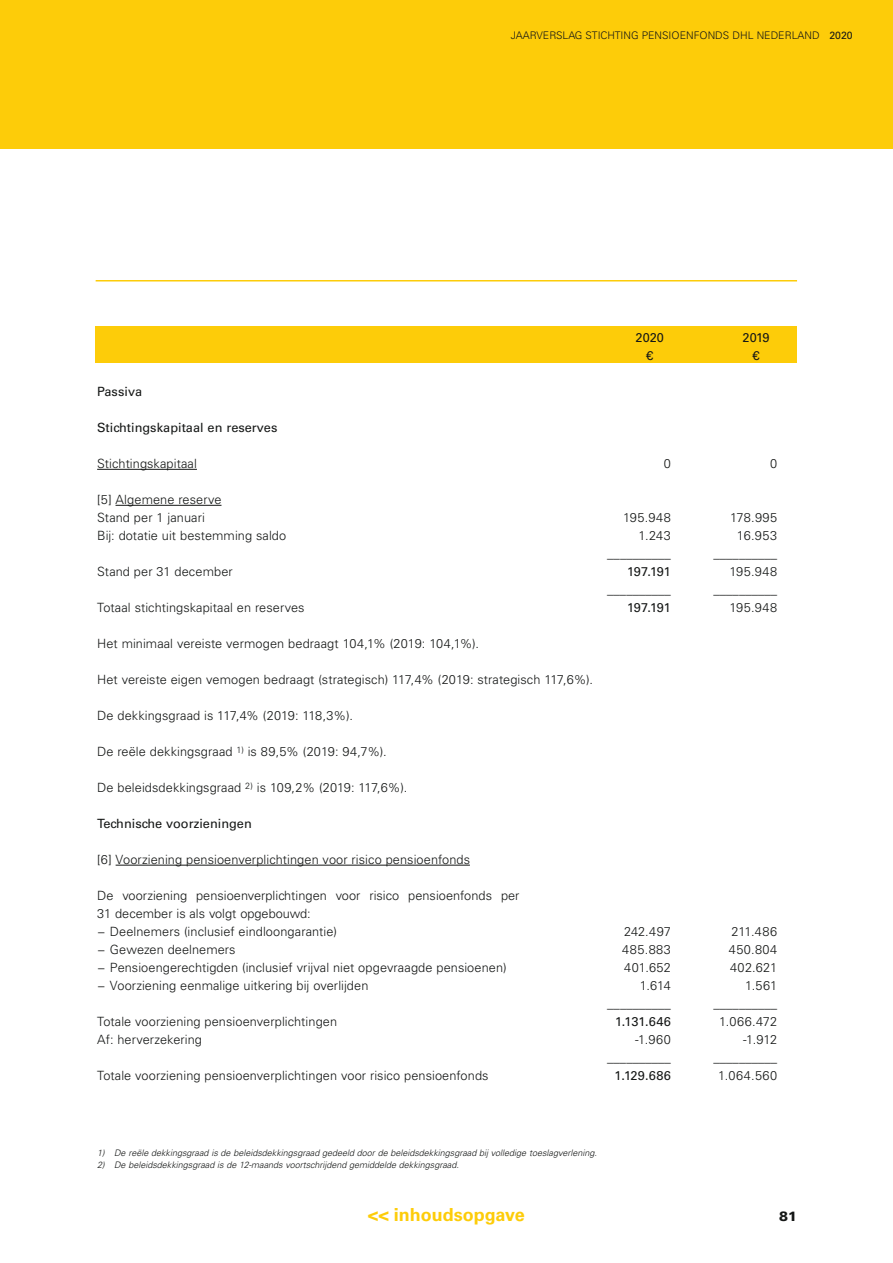
<style>
.page{position:relative;width:893px;height:1263px;background:#fff}
.page>*{position:absolute;margin:0;border:0;box-sizing:border-box;transform-origin:0 0}
.t1{font:700 18px "Univers LT Std";color:#fdcc09}
.t2{font:900 13.5px "Univers LT Std";color:#151716}
.t3{font:300 12.75px/18px "Univers LT Std";letter-spacing:.005em;color:#151716}
.t4{font:12.75px "Univers LT Std";color:#151716}
.t5{font:300 10.5px "Univers LT Std";color:#151716}
.t6{font:italic 300 9px "Univers LT Std";color:#151716}
.s1{font-weight:400}
</style>
<div class="page">
<div style="left:0;top:0;width:893px;height:149px;background:#fdcc09"></div>
<hr style="left:96px;top:280px;width:701px;height:2px;background:#fdcc09">
<div style="left:96px;top:326px;width:701px;height:37px;background:#fdcc09"></div>
<hr style="left:97px;top:469px;width:100px;height:1px;background:#151716">
<hr style="left:116px;top:505px;width:105px;height:1px;background:#151716">
<hr style="left:116px;top:865px;width:354px;height:1px;background:#151716">
<p class="t5" style="left:511px;top:31px;width:343px">JAARVERSLAG STICHTING PENSIOENFONDS DHL NEDERLAND <span class="s1">2020</span></p>
<p class="t4" style="left:635px;top:332px;width:30px">2020</p>
<p class="t4" style="left:742px;top:332px;width:28px">2019</p>
<p class="t4" style="left:646px;top:350px;width:9px">€</p>
<p class="t4" style="left:752px;top:350px;width:9px">€</p>
<p class="t4" style="left:97px;top:386px;width:47px">Passiva</p>
<p class="t4" style="left:97px;top:422px;width:182px">Stichtingskapitaal en reserves</p>
<p class="t3" style="left:97px;top:455px;width:101px">Stichtingskapitaal</p>
<p class="t3" style="left:664px;top:455px;width:9px">0</p>
<p class="t3" style="left:770px;top:455px;width:9px">0</p>
<p class="t3" style="left:97px;top:491px;width:126px">[5] Algemene reserve<br>Stand per 1 januari</p>
<p class="t3" style="left:623px;top:509px;width:49px">195.948</p>
<p class="t3" style="left:730px;top:509px;width:49px">178.995</p>
<p class="t3" style="left:97px;top:527px;width:191px">Bij: dotatie uit bestemming saldo</p>
<p class="t3" style="left:638px;top:527px;width:34px">1.243</p>
<p class="t3" style="left:737px;top:527px;width:42px">16.953</p>
<p class="t3" style="left:607px;top:545px;width:65px">__________</p>
<p class="t3" style="left:713px;top:545px;width:65px">__________</p>
<p class="t3" style="left:97px;top:563px;width:137px">Stand per 31 december</p>
<p class="t4" style="left:627px;top:566px;width:45px">197.191</p>
<p class="t3" style="left:729px;top:563px;width:49px">195.948</p>
<p class="t3" style="left:607px;top:581px;width:65px">__________</p>
<p class="t3" style="left:713px;top:581px;width:65px">__________</p>
<p class="t3" style="left:97px;top:599px;width:209px">Totaal stichtingskapitaal en reserves</p>
<p class="t4" style="left:627px;top:602px;width:45px">197.191</p>
<p class="t3" style="left:729px;top:599px;width:49px">195.948</p>
<p class="t3" style="left:97px;top:635px;width:383px">Het minimaal vereiste vermogen bedraagt 104,1% (2019: 104,1%).</p>
<p class="t3" style="left:97px;top:671px;width:497px">Het vereiste eigen vemogen bedraagt (strategisch) 117,4% (2019: strategisch 117,6%).</p>
<p class="t3" style="left:97px;top:707px;width:257px">De dekkingsgraad is 117,4% (2019: 118,3%).</p>
<p class="t3" style="left:97px;top:743px;width:291px">De reële dekkingsgraad <sup>1)</sup> is 89,5% (2019: 94,7%).</p>
<p class="t3" style="left:97px;top:779px;width:312px">De beleidsdekkingsgraad <sup>2)</sup> is 109,2% (2019: 117,6%).</p>
<p class="t4" style="left:97px;top:818px;width:156px">Technische voorzieningen</p>
<p class="t3" style="left:97px;top:851px;width:374px">[6] Voorziening pensioenverplichtingen voor risico pensioenfonds</p>
<p class="t3" style="left:97px;top:887px;width:424px">De voorziening pensioenverplichtingen voor risico pensioenfonds per<br>31 december is als volgt opgebouwd:<br>− Deelnemers (inclusief eindloongarantie)</p>
<p class="t3" style="left:624px;top:923px;width:49px">242.497</p>
<p class="t3" style="left:731px;top:923px;width:47px">211.486</p>
<p class="t3" style="left:97px;top:941px;width:140px">− Gewezen deelnemers</p>
<p class="t3" style="left:622px;top:941px;width:50px">485.883</p>
<p class="t3" style="left:729px;top:941px;width:50px">450.804</p>
<p class="t3" style="left:97px;top:959px;width:411px">− Pensioengerechtigden (inclusief vrijval niet opgevraagde pensioenen)</p>
<p class="t3" style="left:624px;top:959px;width:48px">401.652</p>
<p class="t3" style="left:730px;top:959px;width:49px">402.621</p>
<p class="t3" style="left:97px;top:977px;width:273px">− Voorziening eenmalige uitkering bij overlijden</p>
<p class="t3" style="left:640px;top:977px;width:33px">1.614</p>
<p class="t3" style="left:745px;top:977px;width:34px">1.561</p>
<p class="t3" style="left:607px;top:995px;width:65px">__________</p>
<p class="t3" style="left:713px;top:995px;width:65px">__________</p>
<p class="t3" style="left:97px;top:1013px;width:242px">Totale voorziening pensioenverplichtingen</p>
<p class="t4" style="left:615px;top:1016px;width:57px">1.131.646</p>
<p class="t3" style="left:719px;top:1013px;width:59px">1.066.472</p>
<p class="t3" style="left:97px;top:1031px;width:106px">Af: herverzekering</p>
<p class="t3" style="left:635px;top:1031px;width:37px">-1.960</p>
<p class="t3" style="left:743px;top:1031px;width:36px">-1.912</p>
<p class="t3" style="left:607px;top:1049px;width:65px">__________</p>
<p class="t3" style="left:713px;top:1049px;width:65px">__________</p>
<p class="t3" style="left:97px;top:1067px;width:393px">Totale voorziening pensioenverplichtingen voor risico pensioenfonds</p>
<p class="t4" style="left:615px;top:1070px;width:58px">1.129.686</p>
<p class="t3" style="left:718px;top:1067px;width:60px">1.064.560</p>
<p class="t6" style="left:97px;top:1149px;width:501px">1) De reële dekkingsgraad is de beleidsdekkingsgraad gedeeld door de beleidsdekkingsgraad bij volledige toeslagverlening.</p>
<p class="t6" style="left:97px;top:1161px;width:363px">2) De beleidsdekkingsgraad is de 12-maands voortschrijdend gemiddelde dekkingsgraad.</p>
<h1 class="t1" style="left:368px;top:1207px;width:158px">&lt;&lt; inhoudsopgave</h1>
<p class="t2" style="left:779px;top:1209px;width:20px">81</p>
</div>
